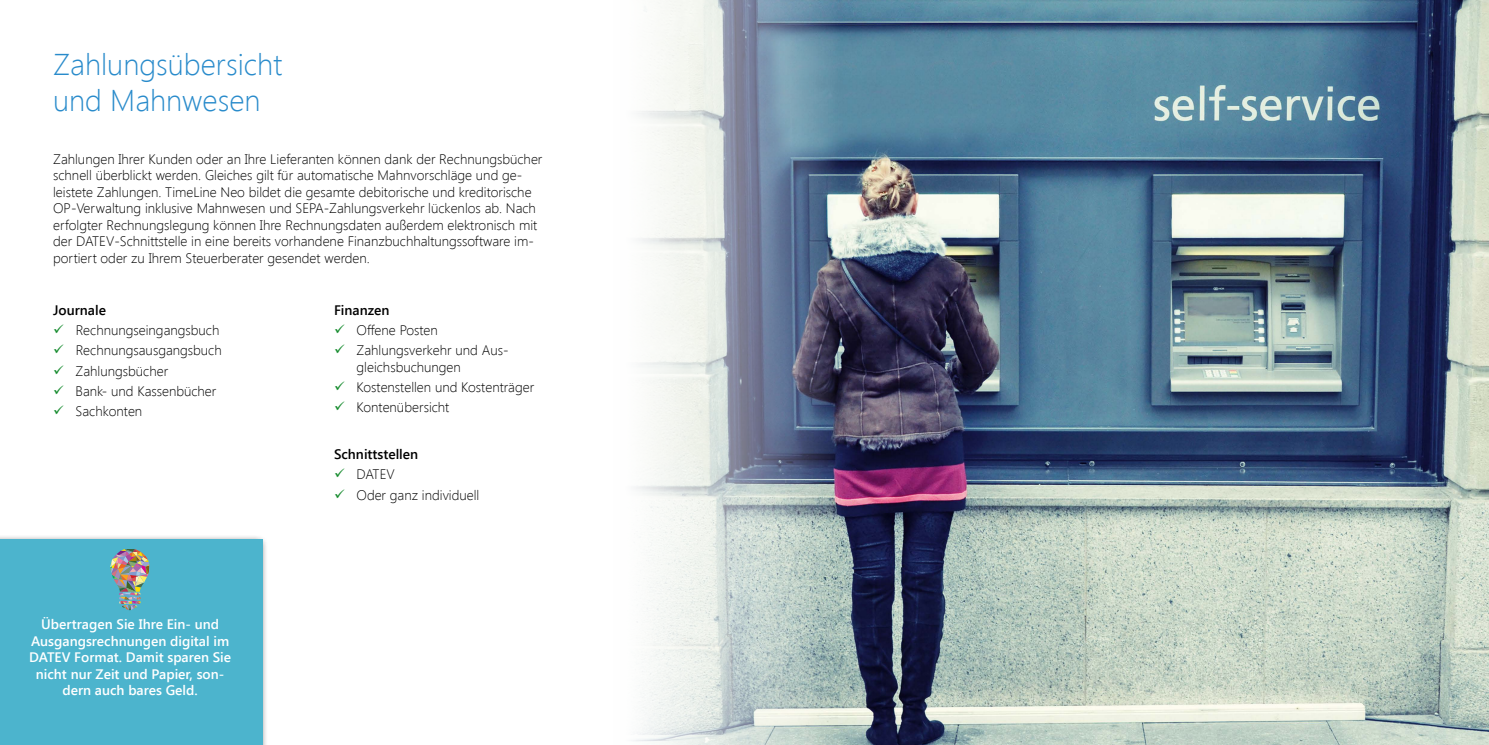
<style>
.page{position:relative;width:1489px;height:745px;background:#fff}
.page>*{position:absolute;margin:0;border:0;box-sizing:border-box;transform-origin:0 0}
.t1{font:300 30px/36px "Segoe UI";color:#298bcb}
.t2{font:300 13.75px/20px "Segoe UI";color:#000}
.t3{font:600 13.75px/16.5px "Segoe UI";color:#fff;text-align:center}
.t4{font:600 13.75px "Segoe UI";color:#000}
</style>
<div class="page">
<div style="left:0;top:534px;width:268px;height:210px;background:#000;opacity:.75"></div>
<div style="left:0;top:539px;width:262px;height:205px;background:#4cb4cd"></div>
<img style="left:110px;top:549px;width:40px;height:60px">
<img style="left:634px;top:0;width:854px;height:744px">
<h1 class="t1" style="left:53px;top:45px;width:230px">Zahlungsübersicht und Mahnwesen</h1>
<p class="t2" style="left:53px;top:150px;width:491px;line-height:16.5px">Zahlungen Ihrer Kunden oder an Ihre Lieferanten können dank der Rechnungsbücher schnell überblickt werden. Gleiches gilt für automatische Mahnvorschläge und ge&shy;leistete Zahlungen. TimeLine Neo bildet die gesamte debitorische und kreditorische OP-Verwaltung inklusive Mahnwesen und SEPA-Zahlungsverkehr lückenlos ab. Nach erfolgter Rechnungslegung können Ihre Rechnungsdaten außerdem elektronisch mit der DATEV-Schnittstelle in eine bereits vorhandene Finanzbuchhaltungssoftware im&shy;portiert oder zu Ihrem Steuerberater gesendet werden.</p>
<p class="t4" style="left:53px;top:300px;width:54px">Journale</p>
<p class="t2" style="left:76px;top:320px;width:148px">Rechnungseingangsbuch<br>Rechnungsausgangsbuch<br>Zahlungsbücher<br>Bank- und Kassenbücher<br>Sachkonten</p>
<p class="t4" style="left:334px;top:300px;width:57px">Finanzen</p>
<p class="t2" style="left:356px;top:320px;width:153px">Offene Posten<br>Zahlungsverkehr und Aus-</p>
<p class="t2" style="left:356px;top:356px;width:179px">gleichsbuchungen<br>Kostenstellen und Kostenträger<br>Kontenübersicht</p>
<p class="t4" style="left:334px;top:444px;width:86px">Schnittstellen</p>
<p class="t2" style="left:356px;top:464px;width:124px">DATEV<br>Oder ganz individuell</p>
<p class="t3" style="left:29px;top:615px;width:203px">Übertragen Sie Ihre Ein- und<br>Ausgangsrechnungen digital im<br>DATEV Format. Damit sparen Sie nicht nur Zeit und Papier, son&shy;dern auch bares Geld.</p>
</div>
